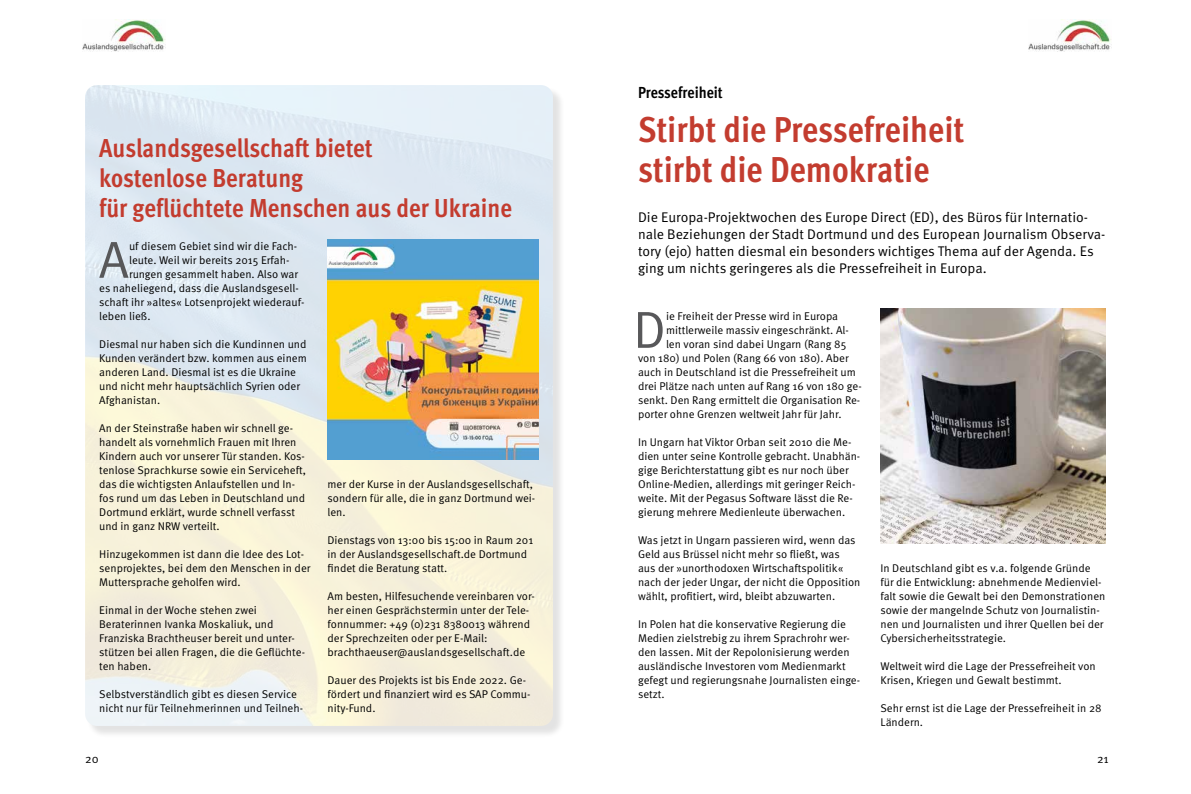
<style>
.page{position:relative;width:1191px;height:794px;background:#fff}
.page>*{position:absolute;margin:0;border:0;box-sizing:border-box;transform-origin:0 0}
.t1{font:52px "Meta Pro";color:#58585a}
.t2{font:36px/40px "Meta Cond Bold LF";color:#c33c2f}
.t3{font:26px/30px "Meta Cond Bold LF";color:#c33c2f}
.t4{font:16px "Meta Cond Bold LF";color:#000}
.t5{font:14px/17px "Meta Pro";color:#000}
.t6{font:12px "Meta Pro";color:#000}
.t7{font:11.2px/14px "Meta Pro";color:#000}
</style>
<div class="page">
<img style="left:82px;top:20px;width:83px;height:32px">
<img style="left:1028px;top:20px;width:83px;height:32px">
<div style="left:87px;top:87px;width:478px;height:651px;background:#000;opacity:.75"></div>
<img style="left:85px;top:85px;width:468px;height:641px">
<img style="left:327px;top:239px;width:212px;height:221px">
<img style="left:880px;top:309px;width:226px;height:235px">
<h3 class="t3" style="left:99px;top:135px;width:414px">Auslandsgesellschaft bietet<br>kostenlose Beratung<br>für geflüchtete Menschen aus der Ukraine</h3>
<h1 class="t1" style="left:99px;top:234px;width:32px">A</h1>
<p class="t7" style="left:129px;top:239px;width:170px">uf diesem Gebiet sind wir die Fach-</p>
<p class="t7" style="left:129px;top:253px;width:162px">leute. Weil wir bereits 2015 Erfah-</p>
<p class="t7" style="left:129px;top:267px;width:171px">rungen gesammelt haben. Also war</p>
<p class="t7" style="left:99px;top:281px;width:201px">es naheliegend, dass die Auslandsgesell-</p>
<p class="t7" style="left:99px;top:295px;width:207px">schaft ihr »altes« Lotsenprojekt wiederauf-</p>
<p class="t7" style="left:99px;top:309px;width:53px">leben ließ.</p>
<p class="t7" style="left:99px;top:337px;width:209px">Diesmal nur haben sich die Kundinnen und Kunden verändert bzw. kommen aus einem anderen Land. Diesmal ist es die Ukraine und nicht mehr hauptsächlich Syrien oder Afghanistan.</p>
<p class="t7" style="left:99px;top:421px;width:208px">An der Steinstraße haben wir schnell ge&shy;handelt als vornehmlich Frauen mit Ihren Kindern auch vor unserer Tür standen. Kos&shy;tenlose Sprachkurse sowie ein Serviceheft, das die wichtigsten Anlaufstellen und In&shy;fos rund um das Leben in Deutschland und Dortmund erklärt, wurde schnell verfasst und in ganz NRW verteilt.</p>
<p class="t7" style="left:99px;top:547px;width:213px">Hinzugekommen ist dann die Idee des Lot&shy;senprojektes, bei dem den Menschen in der<br>Muttersprache geholfen wird.</p>
<p class="t7" style="left:99px;top:603px;width:207px">Einmal in der Woche stehen zwei Beraterinnen Ivanka Moskaliuk, und Franziska Brachtheuser bereit und unter&shy;stützen bei allen Fragen, die die Geflüchte&shy;ten haben.</p>
<p class="t7" style="left:99px;top:687px;width:205px">Selbstverständlich gibt es diesen Service nicht nur für Teilnehmerinnen und Teilneh-</p>
<p class="t7" style="left:327px;top:477px;width:209px">mer der Kurse in der Auslandsgesellschaft, sondern für alle, die in ganz Dortmund wei&shy;len.</p>
<p class="t7" style="left:327px;top:533px;width:207px">Dienstags von 13:00 bis 15:00 in Raum 201 in der Auslandsgesellschaft.de Dortmund findet die Beratung statt.</p>
<p class="t7" style="left:327px;top:589px;width:209px">Am besten, Hilfesuchende vereinbaren vor&shy;her einen Gesprächstermin unter der Tele&shy;fonnummer: +49 (0)231 8380013 während der Sprechzeiten oder per E-Mail: brachthaeuser@auslandsgesellschaft.de</p>
<p class="t7" style="left:327px;top:673px;width:204px">Dauer des Projekts ist bis Ende 2022. Ge&shy;fördert und finanziert wird es SAP Commu&shy;nity-Fund.</p>
<h3 class="t4" style="left:638px;top:85px;width:86px">Pressefreiheit</h3>
<h2 class="t2" style="left:638px;top:112px;width:328px">Stirbt die Pressefreiheit stirbt die Demokratie</h2>
<p class="t5" style="left:638px;top:209px;width:469px">Die Europa-Projektwochen des Europe Direct (ED), des Büros für Internatio&shy;nale Beziehungen der Stadt Dortmund und des European Journalism Observa&shy;tory (ejo) hatten diesmal ein besonders wichtiges Thema auf der Agenda. Es ging um nichts geringeres als die Pressefreiheit in Europa.</p>
<h1 class="t1" style="left:633px;top:304px;width:34px">D</h1>
<p class="t7" style="left:666px;top:309px;width:174px">ie Freiheit der Presse wird in Europa</p>
<p class="t7" style="left:666px;top:323px;width:184px">mittlerweile massiv eingeschränkt. Al-</p>
<p class="t7" style="left:666px;top:337px;width:182px">len voran sind dabei Ungarn (Rang 85</p>
<p class="t7" style="left:638px;top:351px;width:212px">von 180) und Polen (Rang 66 von 180). Aber</p>
<p class="t7" style="left:638px;top:365px;width:219px">auch in Deutschland ist die Pressefreiheit um</p>
<p class="t7" style="left:638px;top:379px;width:225px">drei Plätze nach unten auf Rang 16 von 180 ge-</p>
<p class="t7" style="left:638px;top:393px;width:224px">senkt. Den Rang ermittelt die Organisation Re-</p>
<p class="t7" style="left:638px;top:407px;width:205px">porter ohne Grenzen weltweit Jahr für Jahr.</p>
<p class="t7" style="left:638px;top:435px;width:224px">In Ungarn hat Viktor Orban seit 2010 die Me&shy;dien unter seine Kontrolle gebracht. Unabhän&shy;gige Berichterstattung gibt es nur noch über Online-Medien, allerdings mit geringer Reich&shy;weite. Mit der Pegasus Software lässt die Re&shy;gierung mehrere Medienleute überwachen.</p>
<p class="t7" style="left:638px;top:533px;width:224px">Was jetzt in Ungarn passieren wird, wenn das Geld aus Brüssel nicht mehr so fließt, was<br>aus der »unorthodoxen Wirtschaftspolitik« nach der jeder Ungar, der nicht die Opposition wählt, profitiert, wird, bleibt abzuwarten.</p>
<p class="t7" style="left:638px;top:617px;width:224px">In Polen hat die konservative Regierung die Medien zielstrebig zu ihrem Sprachrohr wer&shy;den lassen. Mit der Repolonisierung werden ausländische Investoren vom Medienmarkt gefegt und regierungsnahe Journalisten einge&shy;setzt.</p>
<p class="t7" style="left:880px;top:561px;width:226px">In Deutschland gibt es v.a. folgende Gründe für die Entwicklung: abnehmende Medienviel&shy;falt sowie die Gewalt bei den Demonstrationen sowie der mangelnde Schutz von Journalistin&shy;nen und Journalisten und ihrer Quellen bei der Cybersicherheitsstrategie.</p>
<p class="t7" style="left:880px;top:659px;width:217px">Weltweit wird die Lage der Pressefreiheit von<br>Krisen, Kriegen und Gewalt bestimmt.</p>
<p class="t7" style="left:880px;top:701px;width:223px">Sehr ernst ist die Lage der Pressefreiheit in 28<br>Ländern.</p>
<p class="t6" style="left:85px;top:752px;width:15px">20</p>
<p class="t6" style="left:1097px;top:752px;width:13px">21</p>
</div>
